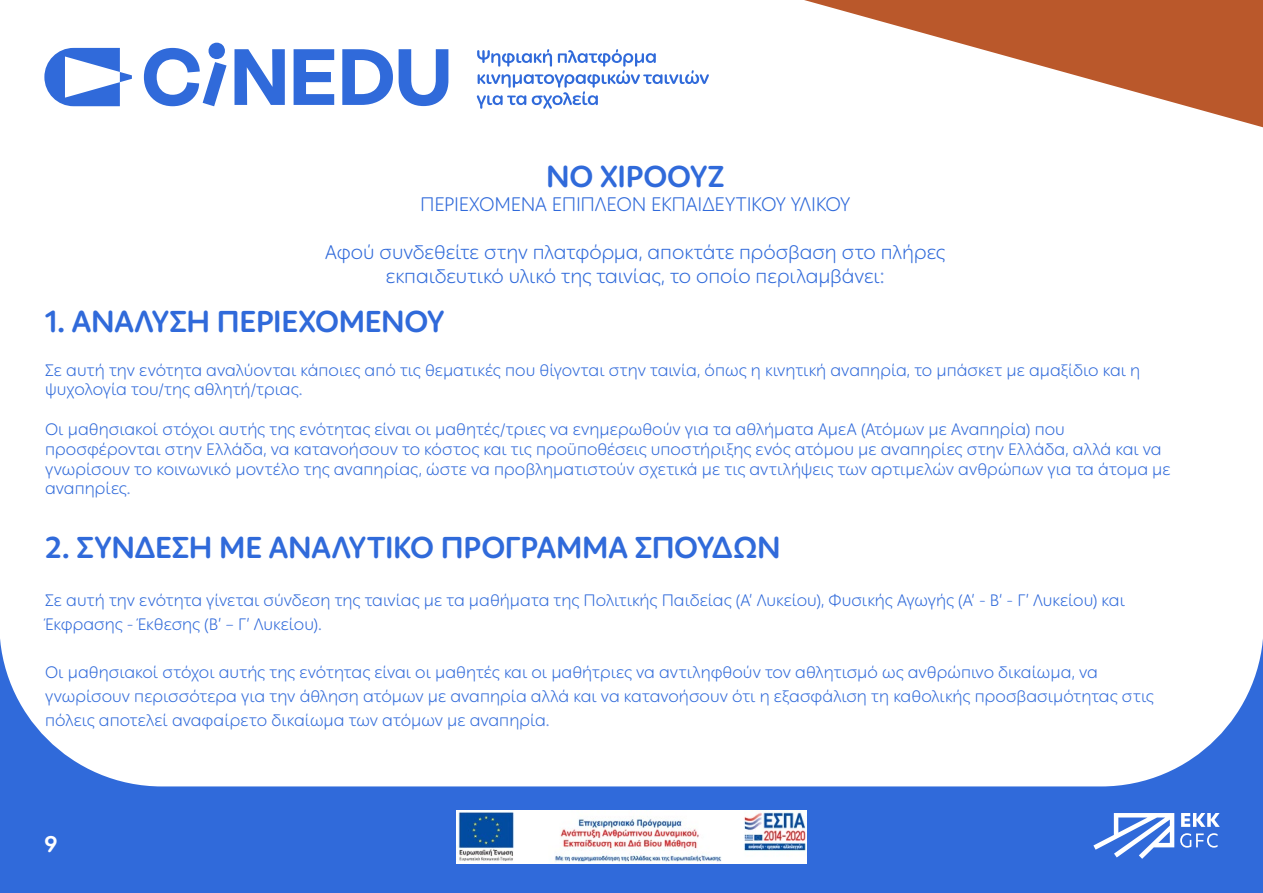
<style>
.page{position:relative;width:1263px;height:893px;background:#306ada}
.page>*{position:absolute;margin:0;border:0;box-sizing:border-box;transform-origin:0 0}
.t1{font:700 30px "Ping Round LCG";letter-spacing:-.01em;color:#306ada}
.t2{font:700 22.5px "Ping Round LCG";color:#fff}
.t3{font:300 19.5px/24px "Ping Round LCG";letter-spacing:-.01em;color:#306ada;text-align:center}
.t4{font:300 16.5px/19.8px "Ping Round LCG";color:#306ada}
</style>
<div class="page">
<div style="left:0;top:0;width:1263px;height:786px;background:#fff"></div>
<svg style="left:804px;top:0;width:459px;height:127px"></svg>
<svg style="left:44px;top:48px;width:88px;height:58px"></svg>
<svg style="left:144px;top:43px;width:83px;height:63px"></svg>
<svg style="left:234px;top:49px;width:51px;height:56px"></svg>
<svg style="left:294px;top:49px;width:40px;height:56px"></svg>
<svg style="left:342px;top:49px;width:51px;height:56px"></svg>
<svg style="left:399px;top:49px;width:49px;height:57px"></svg>
<svg style="left:477px;top:49px;width:232px;height:60px"></svg>
<svg style="left:1093px;top:813px;width:81px;height:46px"></svg>
<svg style="left:1181px;top:813px;width:39px;height:14px"></svg>
<svg style="left:1180px;top:833px;width:37px;height:15px"></svg>
<img style="left:456px;top:811px;width:350px;height:52px">
<h1 class="t1" style="left:546px;top:153px;width:180px">ΝΟ ΧΙΡΟΟΥΖ</h1>
<p class="t3" style="left:420px;top:191px;width:432px">ΠΕΡΙΕΧΟΜΕΝΑ ΕΠΙΠΛΕΟΝ ΕΚΠΑΙΔΕΥΤΙΚΟΥ ΥΛΙΚΟΥ</p>
<p class="t3" style="left:325px;top:239px;width:622px">Αφού συνδεθείτε στην πλατφόρμα, αποκτάτε πρόσβαση στο πλήρες εκπαιδευτικό υλικό της ταινίας, το οποίο περιλαμβάνει:</p>
<h1 class="t1" style="left:45px;top:298px;width:401px">1. ΑΝΑΛΥΣΗ ΠΕΡΙΕΧΟΜΕΝΟΥ</h1>
<p class="t4" style="left:45px;top:359px;width:1097px">Σε αυτή την ενότητα αναλύονται κάποιες από τις θεματικές που θίγονται στην ταινία, όπως η κινητική αναπηρία, το μπάσκετ με αμαξίδιο και η ψυχολογία του/της αθλητή/τριας.</p>
<p class="t4" style="left:45px;top:419px;width:1127px">Οι μαθησιακοί στόχοι αυτής της ενότητας είναι οι μαθητές/τριες να ενημερωθούν για τα αθλήματα ΑμεΑ (Ατόμων με Αναπηρία) που προσφέρονται στην Ελλάδα, να κατανοήσουν το κόστος και τις προϋποθέσεις υποστήριξης ενός ατόμου με αναπηρίες στην Ελλάδα, αλλά και να γνωρίσουν το κοινωνικό μοντέλο της αναπηρίας, ώστε να προβληματιστούν σχετικά με τις αντιλήψεις των αρτιμελών ανθρώπων για τα άτομα με αναπηρίες.</p>
<h1 class="t1" style="left:45px;top:524px;width:737px">2. ΣΥΝΔΕΣΗ ΜΕ ΑΝΑΛΥΤΙΚΟ ΠΡΟΓΡΑΜΜΑ ΣΠΟΥΔΩΝ</h1>
<p class="t4" style="left:45px;top:587px;width:1081px;line-height:24px">Σε αυτή την ενότητα γίνεται σύνδεση της ταινίας με τα μαθήματα της Πολιτικής Παιδείας (Α’ Λυκείου), Φυσικής Αγωγής (Α’ - Β‘ - Γ’ Λυκείου) και<br>Έκφρασης - Έκθεσης (Β’ – Γ’ Λυκείου).</p>
<p class="t4" style="left:45px;top:659px;width:1110px;line-height:24px">Οι μαθησιακοί στόχοι αυτής της ενότητας είναι οι μαθητές και οι μαθήτριες να αντιληφθούν τον αθλητισμό ως ανθρώπινο δικαίωμα, να γνωρίσουν περισσότερα για την άθληση ατόμων με αναπηρία αλλά και να κατανοήσουν ότι η εξασφάλιση τη καθολικής προσβασιμότητας στις πόλεις αποτελεί αναφαίρετο δικαίωμα των ατόμων με αναπηρία.</p>
<h2 class="t2" style="left:45px;top:826px;width:15px">9</h2>
</div>
